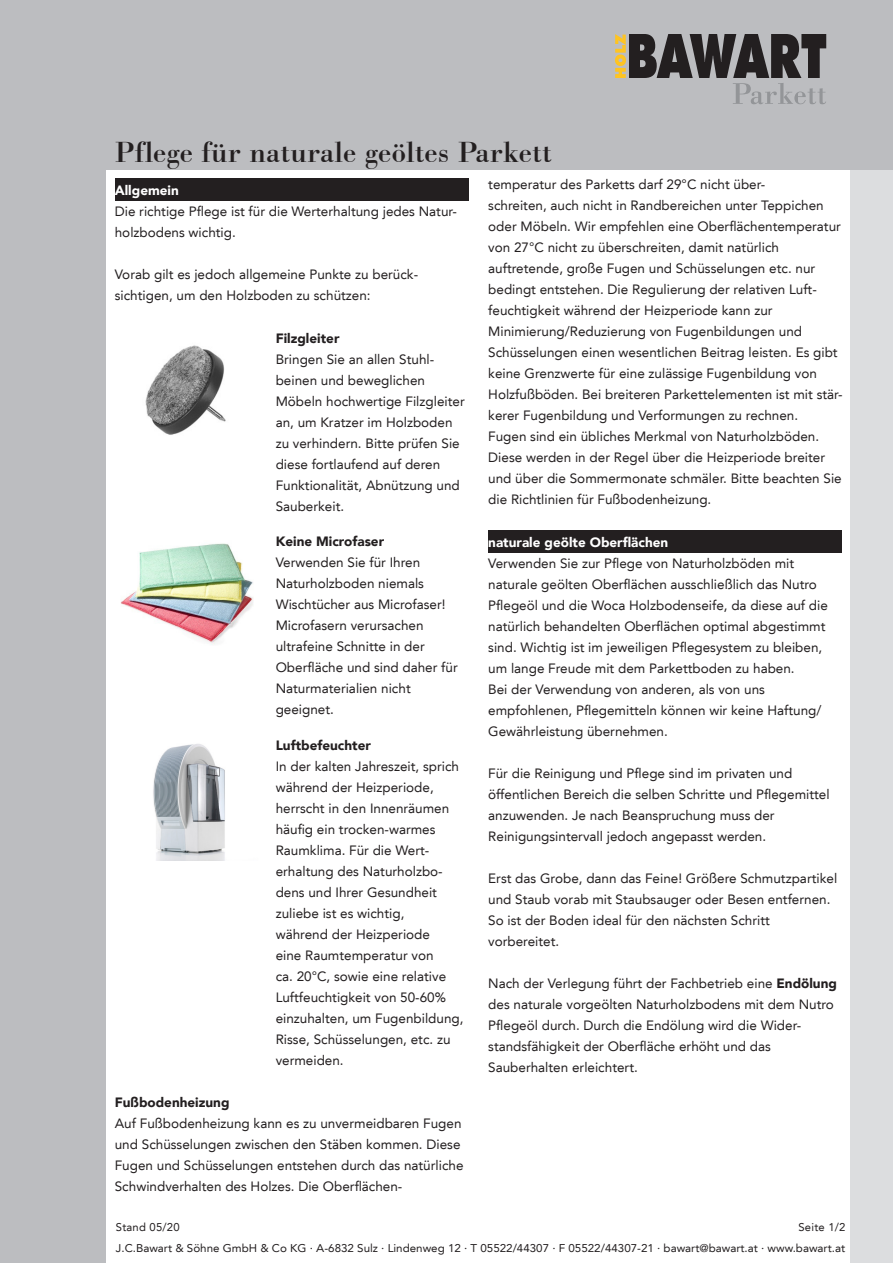
<style>
.page{position:relative;width:893px;height:1263px;background:#fff}
.page>*{position:absolute;margin:0;border:0;box-sizing:border-box;transform-origin:0 0}
.t1{font:30px "Bodoni BT";color:#231f20}
.t2{font:13.5px/21px "Avenir LT";color:#231f20}
.t3{font:900 13.5px "Avenir LT";color:#fff}
.t4{font:900 13.5px "Avenir LT";color:#231f20}
.t5{font:11.25px "Avenir LT";color:#231f20}
.t6{font:11.25px "Avenir LT";letter-spacing:.02em;color:#231f20}
.s1{font-weight:900}
</style>
<div class="page">
<div style="left:850px;top:169px;width:43px;height:1094px;background:#dcdddf"></div>
<div style="left:0;top:0;width:106px;height:1263px;background:#bcbdc0"></div>
<div style="left:0;top:0;width:893px;height:169px;background:#bcbdc0"></div>
<svg style="left:615px;top:34px;width:211px;height:70px"></svg>
<div style="left:115px;top:179px;width:354px;height:22px;background:#231f20"></div>
<div style="left:488px;top:531px;width:354px;height:22px;background:#231f20"></div>
<img style="left:145px;top:345px;width:81px;height:90px">
<img style="left:120px;top:543px;width:133px;height:102px">
<img style="left:153px;top:744px;width:72px;height:116px">
<p class="t1" style="left:115px;top:133px;width:439px">Pflege für naturale geöltes Parkett</p>
<p class="t3" style="left:115px;top:182px;width:66px">Allgemein</p>
<p class="t2" style="left:115px;top:201px;width:344px">Die richtige Pflege ist für die Werterhaltung jedes Natur&shy;holzbodens wichtig.</p>
<p class="t2" style="left:115px;top:264px;width:305px">Vorab gilt es jedoch allgemeine Punkte zu berück-</p>
<p class="t2" style="left:115px;top:285px;width:257px">sichtigen, um den Holzboden zu schützen:</p>
<p class="t2" style="left:276px;top:328px;width:191px"><span class="s1">Filzgleiter<br></span>Bringen Sie an allen Stuhl&shy;beinen und beweglichen<br>Möbeln hochwertige Filzgleiter an, um Kratzer im Holzboden zu verhindern. Bitte prüfen Sie diese fortlaufend auf deren<br>Funktionalität, Abnützung und<br>Sauberkeit.</p>
<p class="t2" style="left:276px;top:531px;width:146px"><span class="s1">Keine Microfaser<br></span>Verwenden Sie für Ihren</p>
<p class="t2" style="left:276px;top:573px;width:171px">Naturholzboden niemals<br>Wischtücher aus Microfaser!<br>Microfasern verursachen</p>
<p class="t2" style="left:276px;top:636px;width:184px">ultrafeine Schnitte in der<br>Oberfläche und sind daher für<br>Naturmaterialien nicht</p>
<p class="t2" style="left:276px;top:699px;width:60px">geeignet.</p>
<p class="t4" style="left:276px;top:737px;width:97px">Luftbefeuchter</p>
<p class="t2" style="left:276px;top:756px;width:185px">In der kalten Jahreszeit, sprich während der Heizperiode, herrscht in den Innenräumen häufig ein trocken-warmes<br>Raumklima. Für die Wert-</p>
<p class="t2" style="left:276px;top:861px;width:169px">erhaltung des Naturholzbo&shy;dens und Ihrer Gesundheit zuliebe ist es wichtig,</p>
<p class="t2" style="left:276px;top:924px;width:189px">während der Heizperiode<br>eine Raumtemperatur von<br>ca. 20°C, sowie eine relative<br>Luftfeuchtigkeit von 50-60% einzuhalten, um Fugenbildung,<br>Risse, Schüsselungen, etc. zu vermeiden.</p>
<p class="t4" style="left:115px;top:1094px;width:116px">Fußbodenheizung</p>
<p class="t2" style="left:115px;top:1113px;width:350px">Auf Fußbodenheizung kann es zu unvermeidbaren Fugen und Schüsselungen zwischen den Stäben kommen. Diese Fugen und Schüsselungen entstehen durch das natürliche Schwindverhalten des Holzes. Die Oberflächen-</p>
<p class="t2" style="left:488px;top:174px;width:279px">temperatur des Parketts darf 29°C nicht über-</p>
<p class="t2" style="left:488px;top:195px;width:354px">schreiten, auch nicht in Randbereichen unter Teppichen oder Möbeln. Wir empfehlen eine Oberflächentemperatur von 27°C nicht zu überschreiten, damit natürlich</p>
<p class="t2" style="left:488px;top:258px;width:328px">auftretende, große Fugen und Schüsselungen etc. nur</p>
<p class="t2" style="left:488px;top:279px;width:330px">bedingt entstehen. Die Regulierung der relativen Luft&shy;feuchtigkeit während der Heizperiode kann zur</p>
<p class="t2" style="left:488px;top:321px;width:356px">Minimierung/Reduzierung von Fugenbildungen und Schüsselungen einen wesentlichen Beitrag leisten. Es gibt keine Grenzwerte für eine zulässige Fugenbildung von Holzfußböden. Bei breiteren Parkettelementen ist mit stär&shy;kerer Fugenbildung und Verformungen zu rechnen.</p>
<p class="t2" style="left:488px;top:426px;width:355px">Fugen sind ein übliches Merkmal von Naturholzböden.<br>Diese werden in der Regel über die Heizperiode breiter und über die Sommermonate schmäler. Bitte beachten Sie die Richtlinien für Fußbodenheizung.</p>
<p class="t3" style="left:488px;top:534px;width:181px">naturale geölte Oberflächen</p>
<p class="t2" style="left:488px;top:553px;width:307px">Verwenden Sie zur Pflege von Naturholzböden mit</p>
<p class="t2" style="left:488px;top:574px;width:341px">naturale geölten Oberflächen ausschließlich das Nutro Pflegeöl und die Woca Holzbodenseife, da diese auf die natürlich behandelten Oberflächen optimal abgestimmt sind. Wichtig ist im jeweiligen Pflegesystem zu bleiben, um lange Freude mit dem Parkettboden zu haben.</p>
<p class="t2" style="left:488px;top:679px;width:278px">Bei der Verwendung von anderen, als von uns</p>
<p class="t2" style="left:488px;top:700px;width:335px">empfohlenen, Pflegemitteln können wir keine Haftung/<br>Gewährleistung übernehmen.</p>
<p class="t2" style="left:488px;top:763px;width:306px">Für die Reinigung und Pflege sind im privaten und</p>
<p class="t2" style="left:488px;top:784px;width:343px">öffentlichen Bereich die selben Schritte und Pflegemittel anzuwenden. Je nach Beanspruchung muss der</p>
<p class="t2" style="left:488px;top:826px;width:279px">Reinigungsintervall jedoch angepasst werden.</p>
<p class="t2" style="left:488px;top:868px;width:350px">Erst das Grobe, dann das Feine! Größere Schmutzpartikel und Staub vorab mit Staubsauger oder Besen entfernen.<br>So ist der Boden ideal für den nächsten Schritt</p>
<p class="t2" style="left:488px;top:931px;width:73px">vorbereitet.</p>
<p class="t2" style="left:488px;top:973px;width:350px">Nach der Verlegung führt der Fachbetrieb eine <span class="s1">Endölung </span>des naturale vorgeölten Naturholzbodens mit dem Nutro Pflegeöl durch. Durch die Endölung wird die Wider&shy;standsfähigkeit der Oberfläche erhöht und das</p>
<p class="t2" style="left:488px;top:1057px;width:151px">Sauberhalten erleichtert.</p>
<p class="t6" style="left:116px;top:1220px;width:65px">Stand 05/20</p>
<p class="t5" style="left:798px;top:1220px;width:49px">Seite 1/2</p>
<p class="t5" style="left:116px;top:1241px;width:731px">J.C.Bawart &amp; Söhne GmbH &amp; Co KG ∙ A-6832 Sulz ∙ Lindenweg 12 ∙ T 05522/44307 ∙ F 05522/44307-21 ∙ bawart@bawart.at ∙ www.bawart.at</p>
</div>
